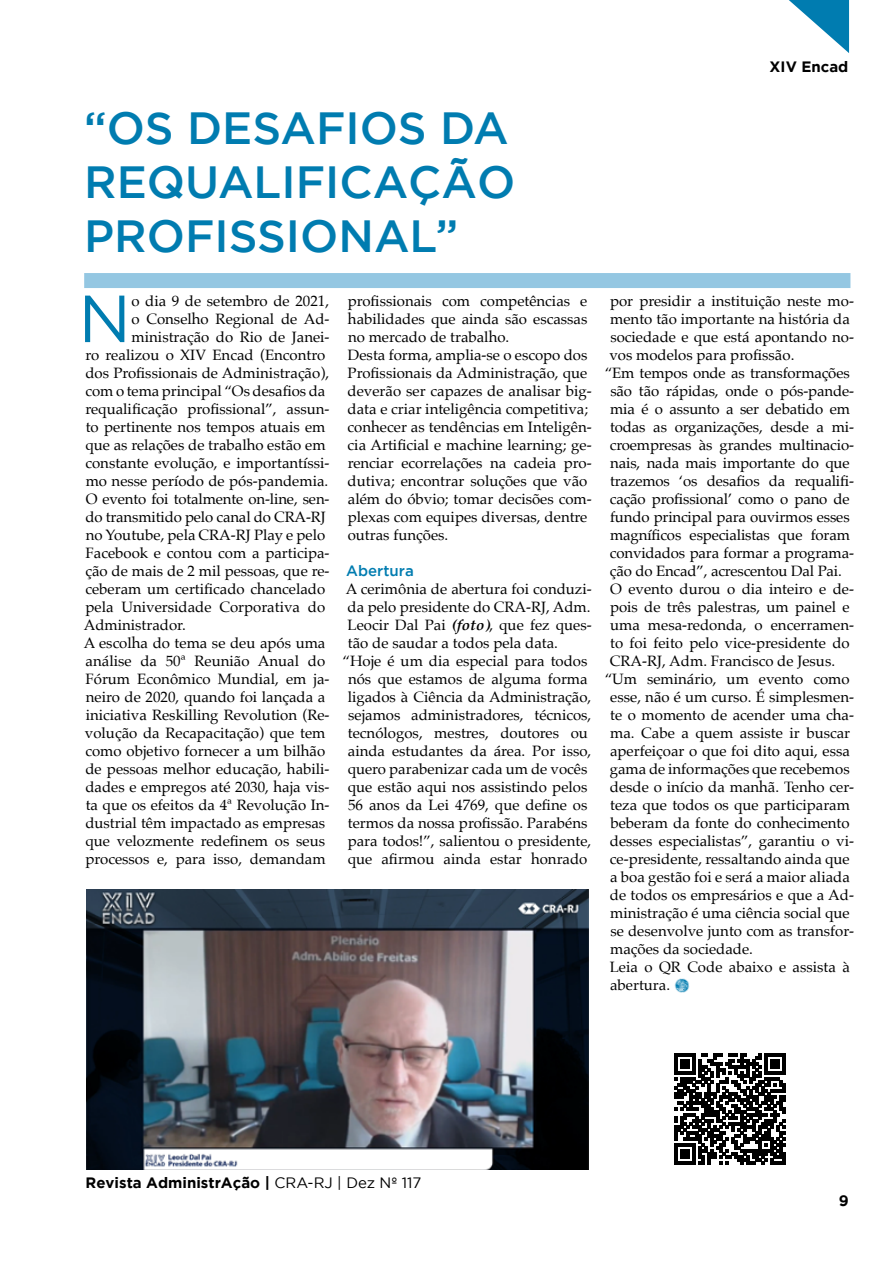
<style>
.page{position:relative;width:893px;height:1276px;background:#fff}
.page>*{position:absolute;margin:0;border:0;box-sizing:border-box;transform-origin:0 0}
.t1{font:66.45px "Gotham";color:#007cb0}
.t2{font:500 45px/54px "Gotham";color:#007cb0}
.t3{font:15px/18px "Palatino";color:#000}
.t4{font:700 15px "Gotham";color:#000}
.t5{font:500 15px "Gotham";color:#007cb0}
.s1{font-weight:700;font-style:italic}
.s2{font-family:"KG Flavor And Frames Seven";font-size:24px;color:#007cb0}
.s3{font-weight:400}
</style>
<div class="page">
<svg style="left:789px;top:0;width:60px;height:53px"></svg>
<div style="left:84px;top:273px;width:766px;height:15px;background:#94c7e2"></div>
<img style="left:86px;top:889px;width:502px;height:280px">
<svg style="left:674px;top:1053px;width:111px;height:111px"></svg>
<h2 class="t2" style="left:84px;top:100px;width:433px">“OS DESAFIOS DA<br>REQUALIFICAÇÃO<br>PROFISSIONAL”</h2>
<p class="t4" style="left:770px;top:58px;width:80px">XIV Encad</p>
<h1 class="t1" style="left:78px;top:282px;width:54px">N</h1>
<p class="t3" style="left:131px;top:292px;width:199px">o dia 9 de setembro de 2021,</p>
<p class="t3" style="left:131px;top:310px;width:200px">o Conselho Regional de Ad-</p>
<p class="t3" style="left:132px;top:328px;width:199px">ministração do Rio de Janei-</p>
<p class="t3" style="left:85px;top:346px;width:241px">ro realizou o XIV Encad (Encontro</p>
<p class="t3" style="left:85px;top:364px;width:245px">dos Profissionais de Administração),</p>
<p class="t3" style="left:85px;top:382px;width:242px">com o tema principal “Os desafios da</p>
<p class="t3" style="left:85px;top:400px;width:246px">requalificação profissional”, assun-</p>
<p class="t3" style="left:86px;top:418px;width:241px">to pertinente nos tempos atuais em</p>
<p class="t3" style="left:85px;top:436px;width:242px">que as relações de trabalho estão em</p>
<p class="t3" style="left:85px;top:454px;width:246px">constante evolução, e importantíssi-</p>
<p class="t3" style="left:86px;top:472px;width:244px">mo nesse período de pós-pandemia.</p>
<p class="t3" style="left:86px;top:490px;width:245px">O evento foi totalmente on-line, sen-</p>
<p class="t3" style="left:85px;top:508px;width:242px">do transmitido pelo canal do CRA-RJ</p>
<p class="t3" style="left:86px;top:526px;width:241px">no Youtube, pela CRA-RJ Play e pelo</p>
<p class="t3" style="left:85px;top:544px;width:246px">Facebook e contou com a participa-</p>
<p class="t3" style="left:85px;top:562px;width:246px">ção de mais de 2 mil pessoas, que re-</p>
<p class="t3" style="left:85px;top:580px;width:241px">ceberam um certificado chancelado</p>
<p class="t3" style="left:86px;top:598px;width:241px">pela Universidade Corporativa do</p>
<p class="t3" style="left:84px;top:616px;width:104px">Administrador.</p>
<p class="t3" style="left:84px;top:634px;width:243px">A escolha do tema se deu após uma</p>
<p class="t3" style="left:86px;top:652px;width:241px">análise da 50ª Reunião Anual do</p>
<p class="t3" style="left:85px;top:670px;width:246px">Fórum Econômico Mundial, em ja-</p>
<p class="t3" style="left:86px;top:688px;width:241px">neiro de 2020, quando foi lançada a</p>
<p class="t3" style="left:86px;top:706px;width:245px">iniciativa Reskilling Revolution (Re-</p>
<p class="t3" style="left:85px;top:724px;width:242px">volução da Recapacitação) que tem</p>
<p class="t3" style="left:85px;top:742px;width:241px">como objetivo fornecer a um bilhão</p>
<p class="t3" style="left:85px;top:760px;width:246px">de pessoas melhor educação, habili-</p>
<p class="t3" style="left:85px;top:778px;width:246px">dades e empregos até 2030, haja vis-</p>
<p class="t3" style="left:86px;top:796px;width:245px">ta que os efeitos da 4ª Revolução In-</p>
<p class="t3" style="left:85px;top:814px;width:241px">dustrial têm impactado as empresas</p>
<p class="t3" style="left:85px;top:832px;width:241px">que velozmente redefinem os seus</p>
<p class="t3" style="left:86px;top:850px;width:241px">processos e, para isso, demandam</p>
<p class="t3" style="left:348px;top:292px;width:246px">profissionais com competências e habilidades que ainda são escassas no mercado de trabalho.<br>Desta forma, amplia-se o escopo dos Profissionais da Administração, que deverão ser capazes de analisar big&shy;data e criar inteligência competitiva; conhecer as tendências em Inteligên&shy;cia Artificial e machine learning; ge&shy;renciar ecorrelações na cadeia pro&shy;dutiva; encontrar soluções que vão além do óbvio; tomar decisões com&shy;plexas com equipes diversas, dentre outras funções.</p>
<p class="t5" style="left:346px;top:562px;width:69px">Abertura</p>
<p class="t3" style="left:346px;top:580px;width:247px">A cerimônia de abertura foi conduzi-</p>
<p class="t3" style="left:348px;top:598px;width:244px">da pelo presidente do CRA-RJ, Adm.</p>
<p class="t3" style="left:348px;top:616px;width:246px">Leocir Dal Pai <span class="s1">(foto)</span>, que fez ques-</p>
<p class="t3" style="left:348px;top:634px;width:212px">tão de saudar a todos pela data.</p>
<p class="t3" style="left:342px;top:652px;width:246px">“Hoje é um dia especial para todos</p>
<p class="t3" style="left:348px;top:670px;width:241px">nós que estamos de alguma forma</p>
<p class="t3" style="left:348px;top:688px;width:245px">ligados à Ciência da Administração,</p>
<p class="t3" style="left:348px;top:706px;width:245px">sejamos administradores, técnicos,</p>
<p class="t3" style="left:348px;top:724px;width:241px">tecnólogos, mestres, doutores ou</p>
<p class="t3" style="left:348px;top:742px;width:245px">ainda estudantes da área. Por isso,</p>
<p class="t3" style="left:348px;top:760px;width:241px">quero parabenizar cada um de vocês</p>
<p class="t3" style="left:348px;top:778px;width:241px">que estão aqui nos assistindo pelos</p>
<p class="t3" style="left:348px;top:796px;width:241px">56 anos da Lei 4769, que define os</p>
<p class="t3" style="left:348px;top:814px;width:241px">termos da nossa profissão. Parabéns</p>
<p class="t3" style="left:348px;top:832px;width:245px">para todos!”, salientou o presidente,</p>
<p class="t3" style="left:348px;top:850px;width:241px">que afirmou ainda estar honrado</p>
<p class="t3" style="left:610px;top:292px;width:246px">por presidir a instituição neste mo-</p>
<p class="t3" style="left:610px;top:310px;width:241px">mento tão importante na história da</p>
<p class="t3" style="left:610px;top:328px;width:245px">sociedade e que está apontando no-</p>
<p class="t3" style="left:609px;top:346px;width:187px">vos modelos para profissão.</p>
<p class="t3" style="left:605px;top:364px;width:246px">“Em tempos onde as transformações</p>
<p class="t3" style="left:610px;top:382px;width:245px">são tão rápidas, onde o pós-pande-</p>
<p class="t3" style="left:610px;top:400px;width:241px">mia é o assunto a ser debatido em</p>
<p class="t3" style="left:610px;top:418px;width:245px">todas as organizações, desde a mi-</p>
<p class="t3" style="left:610px;top:436px;width:246px">croempresas às grandes multinacio-</p>
<p class="t3" style="left:610px;top:454px;width:241px">nais, nada mais importante do que</p>
<p class="t3" style="left:610px;top:472px;width:245px">trazemos ‘os desafios da requalifi-</p>
<p class="t3" style="left:610px;top:490px;width:241px">cação profissional’ como o pano de</p>
<p class="t3" style="left:610px;top:508px;width:241px">fundo principal para ouvirmos esses</p>
<p class="t3" style="left:610px;top:526px;width:241px">magníficos especialistas que foram</p>
<p class="t3" style="left:610px;top:544px;width:246px">convidados para formar a programa-</p>
<p class="t3" style="left:610px;top:562px;width:234px">ção do Encad”, acrescentou Dal Pai.</p>
<p class="t3" style="left:610px;top:580px;width:245px">O evento durou o dia inteiro e de-</p>
<p class="t3" style="left:610px;top:598px;width:241px">pois de três palestras, um painel e</p>
<p class="t3" style="left:610px;top:616px;width:245px">uma mesa-redonda, o encerramen-</p>
<p class="t3" style="left:610px;top:634px;width:241px">to foi feito pelo vice-presidente do</p>
<p class="t3" style="left:610px;top:652px;width:227px">CRA-RJ, Adm. Francisco de Jesus.</p>
<p class="t3" style="left:605px;top:670px;width:246px">“Um seminário, um evento como</p>
<p class="t3" style="left:610px;top:688px;width:245px">esse, não é um curso. É simplesmen-</p>
<p class="t3" style="left:610px;top:706px;width:245px">te o momento de acender uma cha-</p>
<p class="t3" style="left:610px;top:724px;width:242px">ma. Cabe a quem assiste ir buscar</p>
<p class="t3" style="left:610px;top:742px;width:241px">aperfeiçoar o que foi dito aqui, essa</p>
<p class="t3" style="left:610px;top:760px;width:241px">gama de informações que recebemos</p>
<p class="t3" style="left:610px;top:778px;width:246px">desde o início da manhã. Tenho cer-</p>
<p class="t3" style="left:610px;top:796px;width:241px">teza que todos os que participaram</p>
<p class="t3" style="left:610px;top:814px;width:241px">beberam da fonte do conhecimento</p>
<p class="t3" style="left:610px;top:832px;width:246px">desses especialistas”, garantiu o vi-</p>
<p class="t3" style="left:610px;top:850px;width:241px">ce-presidente, ressaltando ainda que</p>
<p class="t3" style="left:610px;top:868px;width:241px">a boa gestão foi e será a maior aliada</p>
<p class="t3" style="left:610px;top:886px;width:246px">de todos os empresários e que a Ad-</p>
<p class="t3" style="left:610px;top:904px;width:241px">ministração é uma ciência social que</p>
<p class="t3" style="left:610px;top:922px;width:245px">se desenvolve junto com as transfor-</p>
<p class="t3" style="left:610px;top:940px;width:144px">mações da sociedade.</p>
<p class="t3" style="left:610px;top:958px;width:242px">Leia o QR Code abaixo e assista à</p>
<p class="t3" style="left:610px;top:976px;width:81px">abertura. <span class="s2">t</span></p>
<p class="t4" style="left:86px;top:1174px;width:337px">Revista AdministrAção | <span class="s3">CRA-RJ | Dez Nº 117</span></p>
<p class="t4" style="left:839px;top:1192px;width:11px">9</p>
</div>
